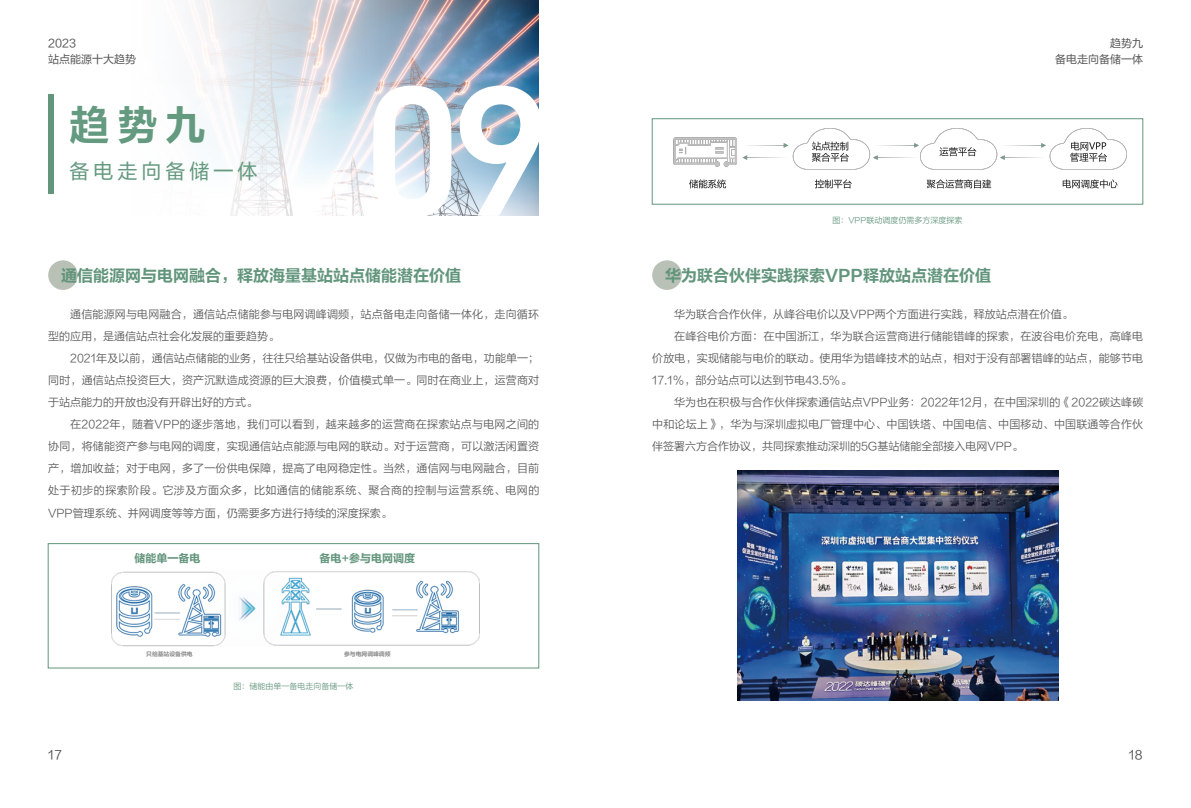
<style>
.page{position:relative;width:1191px;height:808px;background:#fff}
.page>*{position:absolute;margin:0;border:0;box-sizing:border-box;transform-origin:0 0}
.t1{font:500 188.6px "DIN Next LT Pro";color:#fff}
.t2{font:40px "FZLTCHJW GB1 0";color:#649a7f}
.t3{font:20px "FZLTHJW GB1 0";letter-spacing:.2em;color:#649a7f}
.t4{font:16px "FZLTCHJW GB1 0";color:#62957c}
.t5{font:12px "FZLTHJW GB1 0";color:#595757}
.t6{font:11px/22px "FZLTXIHJW GB1 0";letter-spacing:.01em;color:#595757;text-align:justify}
.t7{font:11px/16px "FZLTHJW GB1 0";color:#595757;text-align:right}
.t8{font:11px "FZLTCHJW GB1 0";color:#62957c}
.t9{font:8px "FZLTXIHJW GB1 0";color:#62957c}
.t10{font:5.8px "FZLTCHJW GB1 0";color:#898989}
</style>
<div class="page">
<div style="left:48px;top:543px;width:491px;height:125px;border:1px solid #62957c"></div>
<div style="left:651px;top:118px;width:492px;height:87px;border:1px solid #62957c"></div>
<div style="left:48px;top:260px;width:30px;height:30px;background:#b9c1b7;border-radius:50%"></div>
<img style="left:196px;top:0;width:343px;height:216px">
<div style="left:652px;top:260px;width:30px;height:30px;background:#b9c1b7;border-radius:50%"></div>
<div style="left:48px;top:94px;width:6px;height:100px;background:#62957c"></div>
<img style="left:111px;top:571px;width:368px;height:75px">
<img style="left:673px;top:128px;width:453px;height:61px">
<img style="left:737px;top:470px;width:321px;height:231px">
<p class="t7" style="left:48px;top:36px;width:89px;text-align:left">2023<br>站点能源十大趋势</p>
<h2 class="t2" style="left:70px;top:103px;width:137px">趋势九</h2>
<h3 class="t3" style="left:70px;top:160px;width:189px">备电走向备储一体</h3>
<h1 class="t1" style="left:360px;top:42px;width:193px">09</h1>
<h3 class="t4" style="left:61px;top:266px;width:401px">通信能源网与电网融合，释放海量基站站点储能潜在价值</h3>
<p class="t6" style="left:48px;top:304px;width:492px;text-indent:22px">通信能源网与电网融合，通信站点储能参与电网调峰调频，站点备电走向备储一体化，走向循环型的应用，是通信站点社会化发展的重要趋势。</p>
<p class="t6" style="left:48px;top:348px;width:492px;text-indent:22px">2021年及以前，通信站点储能的业务，往往只给基站设备供电，仅做为市电的备电，功能单一；同时，通信站点投资巨大，资产沉默造成资源的巨大浪费，价值模式单一。同时在商业上，运营商对于站点能力的开放也没有开辟出好的方式。</p>
<p class="t6" style="left:48px;top:414px;width:493px;text-indent:22px">在2022年，随着VPP的逐步落地，我们可以看到，越来越多的运营商在探索站点与电网之间的协同，将储能资产参与电网的调度，实现通信站点能源与电网的联动。对于运营商，可以激活闲置资产，增加收益；对于电网，多了一份供电保障，提高了电网稳定性。当然，通信网与电网融合，目前处于初步的探索阶段。它涉及方面众多，比如通信的储能系统、聚合商的控制与运营系统、电网的VPP管理系统、并网调度等等方面，仍需要多方进行持续的深度探索。</p>
<p class="t8" style="left:134px;top:552px;width:67px">储能单一备电</p>
<p class="t8" style="left:319px;top:552px;width:97px">备电+参与电网调度</p>
<p class="t10" style="left:146px;top:651px;width:48px">只给基站设备供电</p>
<p class="t10" style="left:344px;top:651px;width:48px">参与电网调峰调频</p>
<p class="t9" style="left:233px;top:682px;width:122px">图：储能由单一备电走向备储一体</p>
<p class="t9" style="left:832px;top:216px;width:131px">图：VPP联动调度仍需多方深度探索</p>
<p class="t7" style="left:1055px;top:36px;width:89px">趋势九<br>备电走向备储一体</p>
<h3 class="t4" style="left:665px;top:266px;width:327px">华为联合伙伴实践探索VPP释放站点潜在价值</h3>
<p class="t6" style="left:674px;top:304px;width:400px">华为联合合作伙伴，从峰谷电价以及VPP两个方面进行实践，释放站点潜在价值。</p>
<p class="t6" style="left:674px;top:326px;width:470px">在峰谷电价方面：在中国浙江，华为联合运营商进行储能错峰的探索，在波谷电价充电，高峰电</p>
<p class="t6" style="left:652px;top:348px;width:492px">价放电，实现储能与电价的联动。使用华为错峰技术的站点，相对于没有部署错峰的站点，能够节电</p>
<p class="t6" style="left:652px;top:370px;width:201px">17.1%，部分站点可以达到节电43.5%。</p>
<p class="t6" style="left:674px;top:392px;width:470px">华为也在积极与合作伙伴探索通信站点VPP业务：2022年12月，在中国深圳的《2022碳达峰碳</p>
<p class="t6" style="left:652px;top:414px;width:492px">中和论坛上》，华为与深圳虚拟电厂管理中心、中国铁塔、中国电信、中国移动、中国联通等合作伙</p>
<p class="t6" style="left:652px;top:436px;width:372px">伴签署六方合作协议，共同探索推动深圳的5G基站储能全部接入电网VPP。</p>
<p class="t5" style="left:48px;top:748px;width:15px">17</p>
<p class="t5" style="left:1128px;top:748px;width:15px">18</p>
</div>
